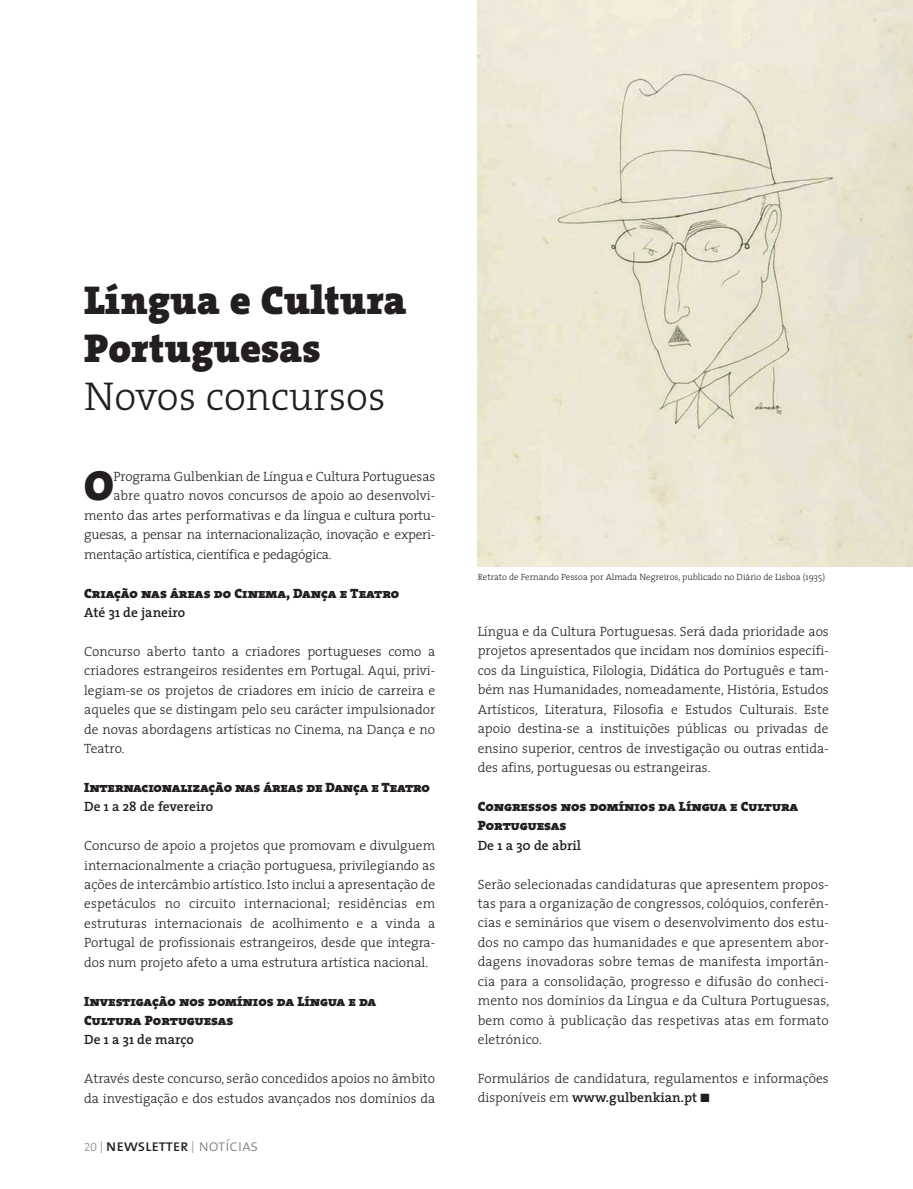
<style>
.page{position:relative;width:913px;height:1189px;background:#fff}
.page>*{position:absolute;margin:0;border:0;box-sizing:border-box;transform-origin:0 0}
.t1{font:42.3px "The Sans Black Caps";color:#231f20}
.t2{font:900 40.5px/48px "The Serif";color:#231f20}
.t3{font:300 40.5px "The Serif";color:#231f20}
.t4{font:16.5px "The Mix Caps";letter-spacing:-.01em;color:#231f20}
.t5{font:300 13.5px/19.5px "The Serif";color:#231f20;text-align:justify}
.t6{font:13.5px/19.5px "The Serif Black Caps";color:#231f20}
.t7{font:300 13.5px "The Serif";letter-spacing:-.02em;color:#231f20}
.t8{font:600 13.5px "The Serif";color:#231f20}
.t9{font:300 9px "The Serif";color:#231f20}
.s1{font-family:"The Serif Light Caps";font-size:12px;color:#808285}
.s2{font-family:"The Mix Light Caps";color:#808285}
.s3{font-weight:600}
</style>
<div class="page">
<img style="left:477px;top:0;width:435px;height:566px">
<h2 class="t2" style="left:84px;top:275px;width:324px">Língua e Cultura<br>Portuguesas</h2>
<h2 class="t3" style="left:84px;top:363px;width:303px">Novos concursos</h2>
<h1 class="t1" style="left:84px;top:450px;width:31px">O</h1>
<p class="t5" style="left:113px;top:466px;width:323px">Programa Gulbenkian de Língua e Cultura Portuguesas</p>
<p class="t5" style="left:113px;top:486px;width:323px">abre quatro novos concursos de apoio ao desenvolvi-</p>
<p class="t5" style="left:84px;top:505px;width:352px">mento das artes performativas e da língua e cultura portu-</p>
<p class="t7" style="left:84px;top:523px;width:352px">guesas, a pensar na internacionalização, inovação e experi-</p>
<p class="t7" style="left:84px;top:543px;width:249px">mentação artística, científica e pedagógica.</p>
<p class="t6" style="left:84px;top:583px;width:316px">Criação nas áreas do Cinema, Dança e Teatro</p>
<p class="t8" style="left:84px;top:601px;width:103px">Até 31 de janeiro</p>
<p class="t5" style="left:84px;top:641px;width:352px">Concurso aberto tanto a criadores portugueses como a criadores estrangeiros residentes em Portugal. Aqui, privi&shy;legiam-se os projetos de criadores em início de carreira e aqueles que se distingam pelo seu carácter impulsionador de novas abordagens artísticas no Cinema, na Dança e no Teatro.</p>
<p class="t6" style="left:84px;top:777px;width:347px">Internacionalização nas áreas de Dança e Teatro</p>
<p class="t8" style="left:84px;top:795px;width:131px">De 1 a 28 de fevereiro</p>
<p class="t5" style="left:84px;top:835px;width:352px">Concurso de apoio a projetos que promovam e divulguem internacionalmente a criação portuguesa, privilegiando as ações de intercâmbio artístico. Isto inclui a apresentação de espetáculos no circuito internacional; residências em estruturas internacionais de acolhimento e a vinda a Portugal de profissionais estrangeiros, desde que integra&shy;dos num projeto afeto a uma estrutura artística nacional.</p>
<p class="t6" style="left:84px;top:991px;width:293px">Investigação nos domínios da Língua e da<br>Cultura Portuguesas</p>
<p class="t8" style="left:84px;top:1028px;width:111px">De 1 a 31 de março</p>
<p class="t5" style="left:84px;top:1068px;width:352px">Através deste concurso, serão concedidos apoios no âmbito da investigação e dos estudos avançados nos domínios da</p>
<p class="t4" style="left:84px;top:1131px;width:175px"><span class="s1">20 |</span> newsletter <span class="s1">|</span> <span class="s2">notícias</span></p>
<p class="t9" style="left:477px;top:569px;width:349px">Retrato de Fernando Pessoa por Almada Negreiros, publicado no Diário de Lisboa (1935)</p>
<p class="t5" style="left:477px;top:621px;width:352px">Língua e da Cultura Portuguesas. Será dada prioridade aos projetos apresentados que incidam nos domínios específi&shy;cos da Linguística, Filologia, Didática do Português e tam&shy;bém nas Humanidades, nomeadamente, História, Estudos Artísticos, Literatura, Filosofia e Estudos Culturais. Este apoio destina-se a instituições públicas ou privadas de ensino superior, centros de investigação ou outras entida&shy;des afins, portuguesas ou estrangeiras.</p>
<p class="t6" style="left:477px;top:796px;width:322px">Congressos nos domínios da Língua e Cultura<br>Portuguesas</p>
<p class="t8" style="left:477px;top:834px;width:105px">De 1 a 30 de abril</p>
<p class="t5" style="left:477px;top:874px;width:353px">Serão selecionadas candidaturas que apresentem propos&shy;tas para a organização de congressos, colóquios, conferên&shy;cias e seminários que visem o desenvolvimento dos estu&shy;dos no campo das humanidades e que apresentem abor&shy;dagens inovadoras sobre temas de manifesta importân&shy;cia para a consolidação, progresso e difusão do conheci&shy;mento nos domínios da Língua e da Cultura Portuguesas, bem como à publicação das respetivas atas em formato eletrónico.</p>
<p class="t5" style="left:477px;top:1068px;width:352px">Formulários de candidatura, regulamentos e informações disponíveis em <span class="s3">www.gulbenkian.pt</span> ■</p>
</div>
